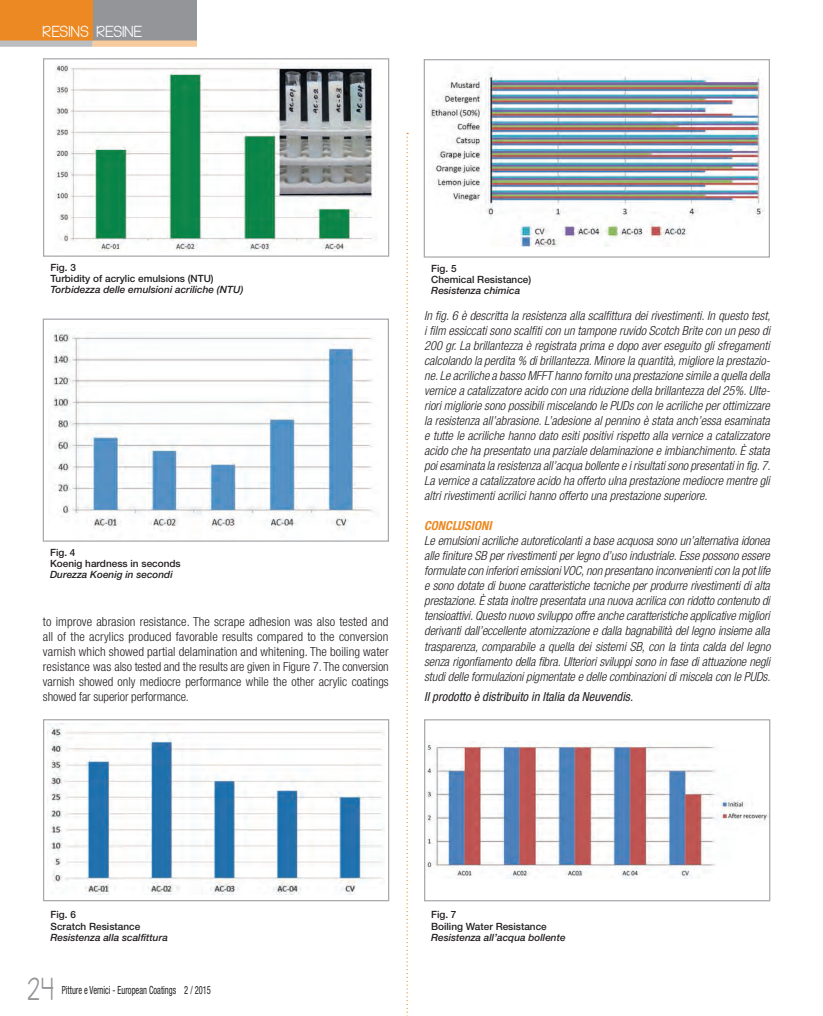
<style>
.page{position:relative;width:823px;height:1016px;background:#fff}
.page>*{position:absolute;margin:0;border:0;box-sizing:border-box;transform-origin:0 0}
.t1{font:25px "KG Lego House";color:#939598;scale:.75 1}
.t2{font:italic 300 condensed 12.5px/15px "Helvetica Neue";letter-spacing:-.005em;color:#231f20;text-align:justify}
.t3{font:300 condensed 12.5px/15px "Helvetica Neue";letter-spacing:-.01em;color:#231f20;text-align:justify}
.t4{font:italic condensed 12.5px "Helvetica Neue";color:#231f20}
.t5{font:12.5px "KG Lego House";letter-spacing:.06em;color:#fff}
.t6{font:italic 700 condensed 12.5px "Helvetica Neue";letter-spacing:.005em;color:#ec8922}
.t7{font:condensed 11.25px "Helvetica Neue";color:#231f20;scale:.75 1}
.t8{font:500 10px/11.2px "Helvetica Neue";color:#231f20}
.t9{font:italic 500 10px "Helvetica Neue";color:#231f20}
</style>
<div class="page">
<svg style="left:406px;top:133px;width:2px;height:880px"></svg>
<div style="left:93px;top:0;width:104px;height:40px;background:#939598"></div>
<div style="left:0;top:0;width:93px;height:40px;background:#ec8922"></div>
<div style="left:0;top:40px;width:93px;height:7px;background:#bcbdc0"></div>
<div style="left:93px;top:40px;width:104px;height:7px;background:#f8cb9c"></div>
<img style="left:55px;top:63px;width:319px;height:188px">
<div style="left:43px;top:58px;width:346px;height:199px;border:1px solid #a8a9ad"></div>
<img style="left:48px;top:723px;width:336px;height:171px">
<div style="left:43px;top:719px;width:346px;height:182px;border:1px solid #a8a9ad"></div>
<img style="left:430px;top:72px;width:334px;height:175px">
<div style="left:423px;top:59px;width:346px;height:198px;border:1px solid #a8a9ad"></div>
<img style="left:426px;top:741px;width:342px;height:137px">
<div style="left:424px;top:719px;width:346px;height:182px;border:1px solid #a8a9ad"></div>
<img style="left:53px;top:328px;width:321px;height:203px">
<div style="left:43px;top:318px;width:346px;height:223px;border:1px solid #a8a9ad"></div>
<p class="t5" style="left:43px;top:23px;width:100px">RESINS RESINE</p>
<p class="t8" style="left:51px;top:261px;width:165px">Fig. 3<br>Turbidity of acrylic emulsions (NTU)</p>
<p class="t9" style="left:51px;top:284px;width:194px">Torbidezza delle emulsioni acriliche (NTU)</p>
<p class="t8" style="left:50px;top:546px;width:132px">Fig. 4<br>Koenig hardness in seconds</p>
<p class="t9" style="left:50px;top:568px;width:124px">Durezza Koenig in secondi</p>
<p class="t3" style="left:43px;top:613px;width:347px">to improve abrasion resistance. The scrape adhesion was also tested and all of the acrylics produced favorable results compared to the conversion varnish which showed partial delamination and whitening. The boiling water resistance was also tested and the results are given in Figure 7. The conversion varnish showed only mediocre performance while the other acrylic coatings showed far superior performance.</p>
<p class="t8" style="left:431px;top:262px;width:101px">Fig. 5<br>Chemical Resistance)</p>
<p class="t9" style="left:431px;top:285px;width:90px">Resistenza chimica</p>
<p class="t2" style="left:424px;top:308px;width:347px">In fig. 6 è descritta la resistenza alla scalfittura dei rivestimenti. In questo test, i film essiccati sono scalfiti con un tampone ruvido Scotch Brite con un peso di 200 gr. La brillantezza è registrata prima e dopo aver eseguito gli sfregamenti calcolando la perdita % di brillantezza. Minore la quantità, migliore la prestazio&shy;ne. Le acriliche a basso MFFT hanno fornito una prestazione simile a quella della vernice a catalizzatore acido con una riduzione della brillantezza del 25%. Ulte&shy;riori migliorie sono possibili miscelando le PUDs con le acriliche per ottimizzare la resistenza all’abrasione. L’adesione al pennino è stata anch’essa esaminata e tutte le acriliche hanno dato esiti positivi rispetto alla vernice a catalizzatore acido che ha presentato una parziale delaminazione e imbianchimento. È stata poi esaminata la resistenza all’acqua bollente e i risultati sono presentati in fig. 7.<br>La vernice a catalizzatore acido ha offerto ulna prestazione mediocre mentre gli altri rivestimenti acrilici hanno offerto una prestazione superiore.</p>
<p class="t6" style="left:424px;top:518px;width:69px">CONCLUSIONI</p>
<p class="t2" style="left:424px;top:533px;width:347px">Le emulsioni acriliche autoreticolanti a base acquosa sono un’alternativa idonea alle finiture SB per rivestimenti per legno d’uso industriale. Esse possono essere formulate con inferiori emissioni VOC, non presentano inconvenienti con la pot life e sono dotate di buone caratteristiche tecniche per produrre rivestimenti di alta prestazione. È stata inoltre presentata una nuova acrilica con ridotto contenuto di tensioattivi. Questo nuovo sviluppo offre anche caratteristiche applicative migliori derivanti dall’eccellente atomizzazione e dalla bagnabilità del legno insieme alla trasparenza, comparabile a quella dei sistemi SB, con la tinta calda del legno senza rigonfiamento della fibra. Ulteriori sviluppi sono in fase di attuazione negli studi delle formulazioni pigmentate e delle combinazioni di miscela con le PUDs.</p>
<p class="t4" style="left:424px;top:689px;width:210px">Il prodotto è distribuito in Italia da Neuvendis.</p>
<p class="t8" style="left:51px;top:908px;width:91px">Fig. 6<br>Scratch Resistance</p>
<p class="t9" style="left:51px;top:931px;width:119px">Resistenza alla scalfittura</p>
<h1 class="t1" style="left:28px;top:971px;width:36px">24</h1>
<p class="t7" style="left:62px;top:982px;width:200px">Pitture e Vernici - European Coatings 2 / 2015</p>
<p class="t8" style="left:431px;top:908px;width:117px">Fig. 7<br>Boiling Water Resistance</p>
<p class="t9" style="left:431px;top:931px;width:136px">Resistenza all’acqua bollente</p>
</div>
